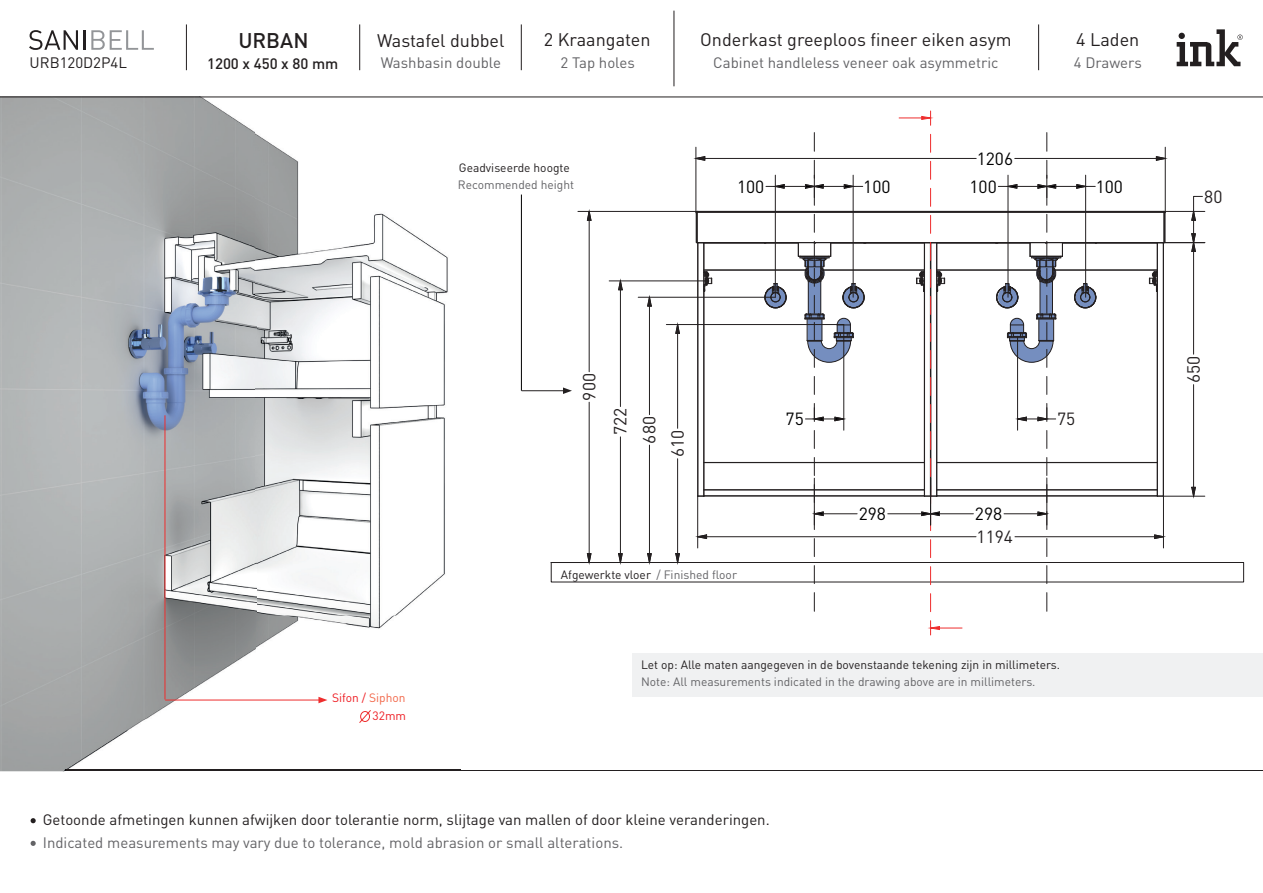
<style>
.page{position:relative;width:1263px;height:893px;background:#fff}
.page>*{position:absolute;margin:0;border:0;box-sizing:border-box;transform-origin:0 0}
.t1{font:500 21px "DIN Pro";color:#231f20}
.t2{font:18px "DIN Pro";color:#231f20}
.t3{font:17.4px "DIN Pro";color:#000001}
.t4{font:17.4px "DIN Pro";color:#231f20}
.t5{font:15px "DIN Pro";color:#636366}
.t6{font:15px "DIN Pro";color:#231f20}
.t7{font:500 15px "DIN Pro";color:#231f20}
.t8{font:12px "DIN Pro";color:#231f20}
.t9{font:12px "DIN Pro";color:#636366}
.t10{font:12px "DIN Pro";color:#ee1d23}
.s1{color:#636366}
.s2{color:#f26648}
</style>
<div class="page">
<hr style="left:186px;top:24px;width:1px;height:46px;background:#231f20">
<hr style="left:359px;top:24px;width:1px;height:46px;background:#231f20">
<hr style="left:521px;top:24px;width:1px;height:46px;background:#231f20">
<hr style="left:1038px;top:24px;width:1px;height:46px;background:#231f20">
<hr style="left:674px;top:11px;width:1px;height:75px;background:#231f20">
<svg style="left:1177px;top:29px;width:66px;height:37px"></svg>
<svg style="left:31px;top:818px;width:5px;height:5px"></svg>
<svg style="left:31px;top:841px;width:5px;height:5px"></svg>
<hr style="left:0;top:770px;width:1263px;height:1px;background:#231f20">
<img style="left:0;top:98px;width:461px;height:673px">
<hr style="left:0;top:97px;width:1263px;height:1px;background:#231f20">
<svg style="left:29px;top:30px;width:49px;height:20px"></svg>
<hr style="left:84px;top:30px;width:2px;height:20px;background:#231f20">
<svg style="left:91px;top:30px;width:63px;height:20px"></svg>
<div style="left:632px;top:653px;width:631px;height:43px;background:#f0f1f2"></div>
<hr style="left:521px;top:195px;width:1px;height:196px;background:#000001">
<hr style="left:522px;top:390px;width:43px;height:1px;background:#231f20">
<svg style="left:563px;top:387px;width:9px;height:7px"></svg>
<hr style="left:165px;top:700px;width:156px;height:1px;background:#ee2d2d">
<svg style="left:318px;top:697px;width:9px;height:6px"></svg>
<svg style="left:358px;top:709px;width:14px;height:15px"></svg>
<hr style="left:165px;top:415px;width:1px;height:284px;background:#ee2d2d">
<div style="left:551px;top:562px;width:693px;height:20px;border:1px solid #231f20"></div>
<hr style="left:1163px;top:496px;width:42px;height:1px;background:#231f20">
<hr style="left:1193px;top:251px;width:1px;height:103px;background:#231f20">
<hr style="left:1193px;top:385px;width:1px;height:102px;background:#231f20">
<svg style="left:1191px;top:487px;width:5px;height:11px"></svg>
<hr style="left:666px;top:324px;width:178px;height:1px;background:#231f20">
<hr style="left:551px;top:562px;width:138px;height:1px;background:#231f20">
<hr style="left:677px;top:333px;width:1px;height:95px;background:#231f20">
<hr style="left:677px;top:459px;width:1px;height:95px;background:#231f20">
<svg style="left:675px;top:323px;width:5px;height:11px"></svg>
<svg style="left:675px;top:553px;width:5px;height:11px"></svg>
<hr style="left:609px;top:281px;width:95px;height:1px;background:#231f20">
<hr style="left:620px;top:437px;width:1px;height:117px;background:#231f20">
<hr style="left:620px;top:290px;width:1px;height:117px;background:#231f20">
<svg style="left:618px;top:553px;width:5px;height:11px"></svg>
<svg style="left:618px;top:279px;width:5px;height:11px"></svg>
<hr style="left:578px;top:211px;width:120px;height:1px;background:#231f20">
<hr style="left:589px;top:220px;width:1px;height:152px;background:#231f20">
<hr style="left:589px;top:402px;width:1px;height:152px;background:#231f20">
<svg style="left:587px;top:210px;width:5px;height:11px"></svg>
<svg style="left:587px;top:553px;width:5px;height:11px"></svg>
<hr style="left:697px;top:496px;width:1px;height:52px;background:#231f20">
<hr style="left:1163px;top:496px;width:1px;height:52px;background:#231f20">
<hr style="left:706px;top:536px;width:270px;height:1px;background:#231f20">
<hr style="left:1015px;top:536px;width:139px;height:1px;background:#231f20">
<svg style="left:696px;top:534px;width:11px;height:5px"></svg>
<svg style="left:1154px;top:534px;width:11px;height:5px"></svg>
<hr style="left:1163px;top:211px;width:42px;height:1px;background:#231f20">
<hr style="left:1165px;top:242px;width:40px;height:1px;background:#231f20">
<svg style="left:1191px;top:196px;width:12px;height:56px"></svg>
<hr style="left:638px;top:297px;width:137px;height:1px;background:#231f20">
<hr style="left:551px;top:562px;width:110px;height:1px;background:#231f20">
<hr style="left:649px;top:306px;width:1px;height:109px;background:#231f20">
<hr style="left:649px;top:445px;width:1px;height:109px;background:#231f20">
<svg style="left:647px;top:295px;width:5px;height:12px"></svg>
<svg style="left:647px;top:553px;width:5px;height:11px"></svg>
<svg style="left:930px;top:540px;width:1px;height:18px"></svg>
<svg style="left:930px;top:567px;width:1px;height:18px"></svg>
<svg style="left:930px;top:594px;width:1px;height:18px"></svg>
<svg style="left:899px;top:111px;width:32px;height:14px"></svg>
<svg style="left:930px;top:621px;width:32px;height:14px"></svg>
<svg style="left:814px;top:539px;width:1px;height:18px"></svg>
<svg style="left:814px;top:566px;width:1px;height:18px"></svg>
<svg style="left:814px;top:593px;width:1px;height:18px"></svg>
<hr style="left:814px;top:478px;width:1px;height:47px;background:#231f20">
<hr style="left:888px;top:513px;width:34px;height:1px;background:#231f20">
<hr style="left:823px;top:513px;width:34px;height:1px;background:#231f20">
<svg style="left:812px;top:511px;width:12px;height:19px"></svg>
<hr style="left:930px;top:478px;width:1px;height:47px;background:#231f20">
<hr style="left:1046px;top:478px;width:1px;height:47px;background:#231f20">
<hr style="left:939px;top:513px;width:34px;height:1px;background:#231f20">
<hr style="left:1004px;top:513px;width:34px;height:1px;background:#231f20">
<svg style="left:921px;top:511px;width:19px;height:20px"></svg>
<svg style="left:1037px;top:511px;width:12px;height:19px"></svg>
<svg style="left:1046px;top:539px;width:1px;height:18px"></svg>
<svg style="left:1046px;top:566px;width:1px;height:18px"></svg>
<svg style="left:1046px;top:593px;width:1px;height:18px"></svg>
<svg style="left:694px;top:133px;width:473px;height:371px"></svg>
<p class="t6" style="left:30px;top:53px;width:99px">URB120D2P4L</p>
<h1 class="t1" style="left:238px;top:26px;width:72px">URBAN</h1>
<p class="t7" style="left:207px;top:54px;width:133px">1200 x 450 x 80 mm</p>
<p class="t2" style="left:377px;top:28px;width:129px">Wastafel dubbel</p>
<p class="t5" style="left:381px;top:52px;width:122px">Washbasin double</p>
<p class="t2" style="left:544px;top:27px;width:108px">2 Kraangaten</p>
<p class="t5" style="left:560px;top:52px;width:76px">2 Tap holes</p>
<p class="t8" style="left:459px;top:160px;width:112px">Geadviseerde hoogte</p>
<p class="t9" style="left:458px;top:176px;width:118px">Recommended height</p>
<p class="t2" style="left:700px;top:27px;width:313px">Onderkast greeploos fineer eiken asym</p>
<p class="t5" style="left:713px;top:52px;width:287px">Cabinet handleless veneer oak asymmetric</p>
<p class="t3" style="left:977px;top:145px;width:38px">1206</p>
<p class="t2" style="left:1076px;top:27px;width:65px">4 Laden</p>
<p class="t5" style="left:1074px;top:52px;width:70px">4 Drawers</p>
<p class="t3" style="left:737px;top:173px;width:29px">100</p>
<p class="t3" style="left:863px;top:173px;width:29px">100</p>
<p class="t3" style="left:969px;top:173px;width:29px">100</p>
<p class="t3" style="left:1096px;top:173px;width:29px">100</p>
<p class="t4" style="left:1204px;top:183px;width:20px">80</p>
<p class="t4" style="left:575px;top:401px;width:29px;rotate:-90deg">900</p>
<p class="t4" style="left:607px;top:435px;width:29px;rotate:-90deg">722</p>
<p class="t4" style="left:636px;top:443px;width:29px;rotate:-90deg">680</p>
<p class="t4" style="left:664px;top:457px;width:29px;rotate:-90deg">610</p>
<p class="t8" style="left:561px;top:566px;width:178px">Afgewerkte vloer <span class="s1">/ Finished floor</span></p>
<p class="t3" style="left:786px;top:405px;width:20px">75</p>
<p class="t3" style="left:859px;top:500px;width:29px">298</p>
<p class="t3" style="left:975px;top:500px;width:29px">298</p>
<p class="t4" style="left:976px;top:523px;width:38px">1194</p>
<p class="t4" style="left:1057px;top:405px;width:20px">75</p>
<p class="t10" style="left:332px;top:690px;width:75px">Sifon / <span class="s2">Siphon</span></p>
<p class="t10" style="left:372px;top:707px;width:35px">32mm</p>
<p class="t8" style="left:641px;top:656px;width:421px">Let op: Alle maten aangegeven in de bovenstaande tekening zijn in millimeters.</p>
<p class="t9" style="left:641px;top:674px;width:396px">Note: All measurements indicated in the drawing above are in millimeters.</p>
<p class="t6" style="left:43px;top:810px;width:728px">Getoonde afmetingen kunnen afwijken door tolerantie norm, slijtage van mallen of door kleine veranderingen.</p>
<p class="t5" style="left:43px;top:832px;width:582px">Indicated measurements may vary due to tolerance, mold abrasion or small alterations.</p>
<p class="t4" style="left:1180px;top:383px;width:29px;rotate:-90deg">650</p>
</div>
